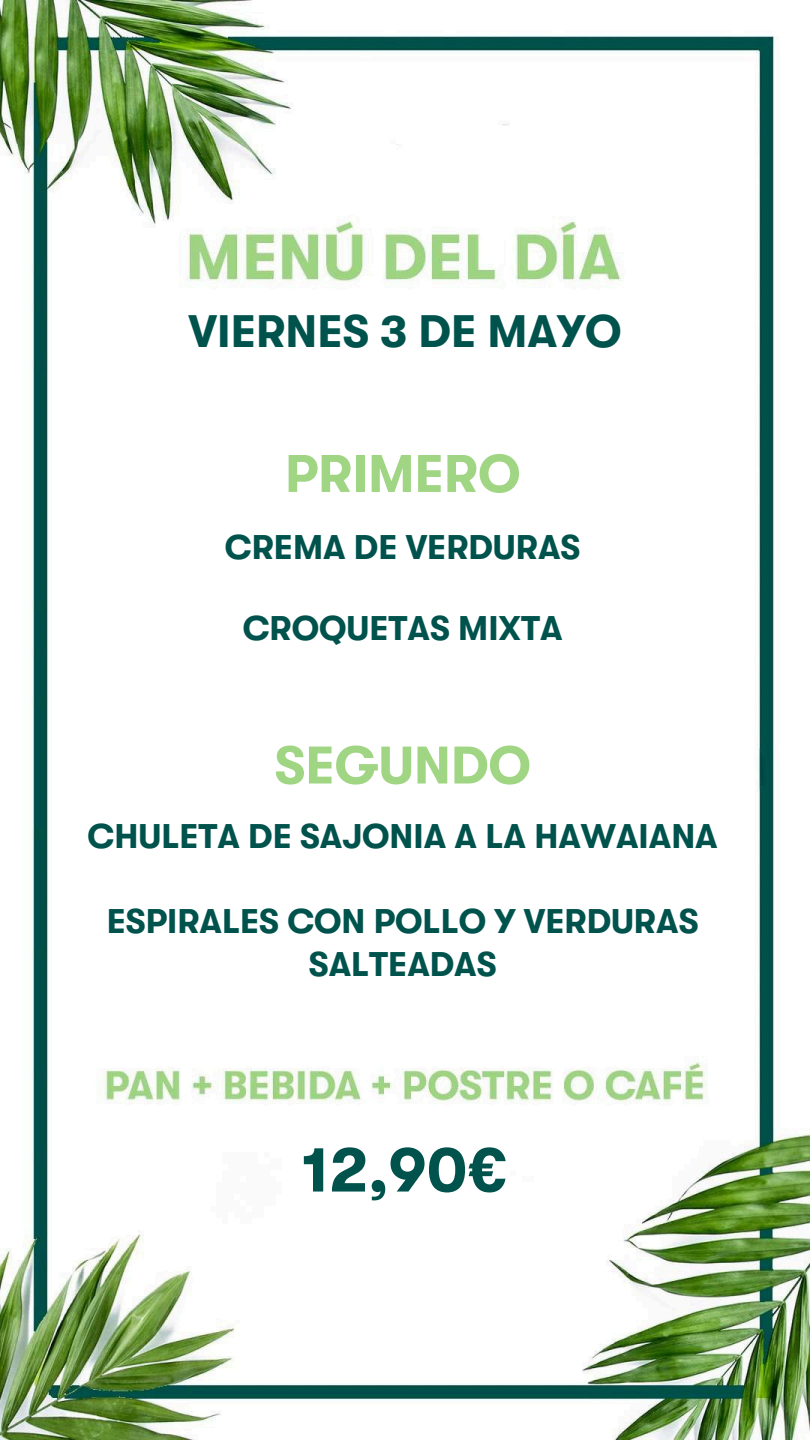
<style>
.page{position:relative;width:810px;height:1440px;background:#fff}
.page>*{position:absolute;margin:0;border:0;box-sizing:border-box;transform-origin:0 0}
.t1{font:700 63.5px "GT Walsheim Pro";color:#00524c}
.t2{font:700 52.8px "GT Walsheim Pro";color:#a0d683}
.t3{font:700 45.5px "GT Walsheim Pro";color:#00524c}
.t4{font:700 34.2px/42.8px "GT Walsheim Pro";color:#00524c;text-align:center}
</style>
<div class="page">
<img style="left:0;top:0;width:810px;height:1440px">
<h3 class="t3" style="left:188px;top:306px;width:435px">VIERNES 3 DE MAYO</h3>
<p class="t2" style="left:285px;top:444px;width:237px">PRIMERO</p>
<p class="t4" style="left:225px;top:526px;width:357px">CREMA DE VERDURAS</p>
<h1 class="t4" style="left:243px;top:607px;width:321px">CROQUETAS MIXTA</h1>
<p class="t2" style="left:275px;top:736px;width:258px">SEGUNDO</p>
<h2 class="t4" style="left:88px;top:815px;width:632px">CHULETA DE SAJONIA A LA HAWAIANA</h2>
<p class="t4" style="left:107px;top:901px;width:593px">ESPIRALES CON POLLO Y VERDURAS<br>SALTEADAS</p>
<h2 class="t1" style="left:302px;top:1134px;width:208px">12,90€</h2>
</div>
